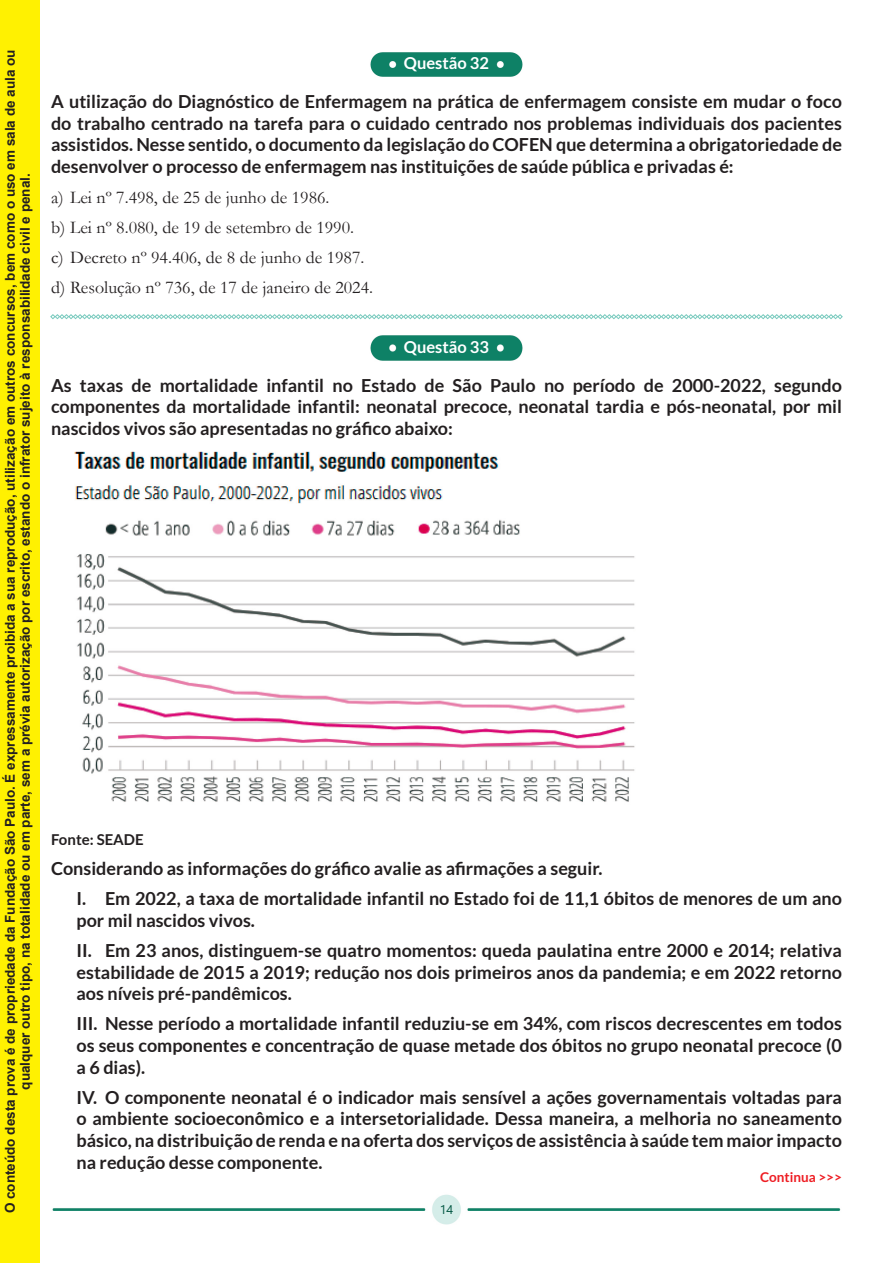
<style>
.page{position:relative;width:893px;height:1263px;background:#fff}
.page>*{position:absolute;margin:0;border:0;box-sizing:border-box;transform-origin:0 0}
.Alternativas{font:700 18px/21.6px "Lato";color:#231f20;text-align:justify}
.Alternativas-2{font:18px "Garamond";color:#231f20}
.t1{font:700 16.5px "Lato";color:#fff}
.Alternativas-3{font:700 15px "Lato";color:#231f20}
.t2{font:700 13.5px/15px "Arial";color:#231f20;text-align:center}
.Alternativas-4{font:700 13.5px "Lato";color:#ee1d23}
.t3{font:12.6px "Segoe UI";color:#035743}
</style>
<div class="page">
<img style="left:52px;top:1194px;width:789px;height:31px">
<img style="left:74px;top:451px;width:561px;height:351px">
<img style="left:370px;top:52px;width:153px;height:25px">
<img style="left:370px;top:335px;width:153px;height:26px">
<svg style="left:50px;top:314px;width:793px;height:5px"></svg>
<div style="left:0;top:0;width:40px;height:1263px;background:#fff101"></div>
<p class="t2" style="left:3px;top:1213px;width:1165px;rotate:-90deg">O conteúdo desta prova é de propriedade da Fundação São Paulo. É expressamente proibida a sua reprodução, utilização em outros concursos, bem como o uso em sala de aula ou qualquer outro tipo, na totalidade ou em parte, sem a prévia autorização por escrito, estando o infrator sujeito à responsabilidade civil e penal.</p>
<p class="t1" style="left:404px;top:54px;width:87px">Questão 32</p>
<p class="Alternativas" style="left:51px;top:90px;width:792px">A utilização do Diagnóstico de Enfermagem na prática de enfermagem consiste em mudar o foco do trabalho centrado na tarefa para o cuidado centrado nos problemas individuais dos pacientes assistidos. Nesse sentido, o documento da legislação do COFEN que determina a obrigatoriedade de desenvolver o processo de enfermagem nas instituições de saúde pública e privadas é:</p>
<p class="Alternativas-2" style="left:51px;top:185px;width:280px">a) Lei nº 7.498, de 25 de junho de 1986.</p>
<p class="Alternativas-2" style="left:51px;top:215px;width:305px">b) Lei nº 8.080, de 19 de setembro de 1990.</p>
<p class="Alternativas-2" style="left:51px;top:245px;width:315px">c) Decreto nº 94.406, de 8 de junho de 1987.</p>
<p class="Alternativas-2" style="left:51px;top:275px;width:324px">d) Resolução nº 736, de 17 de janeiro de 2024.</p>
<p class="t1" style="left:404px;top:337px;width:87px">Questão 33</p>
<p class="Alternativas" style="left:51px;top:374px;width:792px">As taxas de mortalidade infantil no Estado de São Paulo no período de 2000-2022, segundo componentes da mortalidade infantil: neonatal precoce, neonatal tardia e pós-neonatal, por mil nascidos vivos são apresentadas no gráfico abaixo:</p>
<p class="Alternativas-3" style="left:51px;top:831px;width:94px">Fonte: SEADE</p>
<p class="Alternativas" style="left:51px;top:858px;width:553px">Considerando as informações do gráfico avalie as afirmações a seguir.</p>
<p class="Alternativas" style="left:77px;top:888px;width:767px">I. Em 2022, a taxa de mortalidade infantil no Estado foi de 11,1 óbitos de menores de um ano por mil nascidos vivos.</p>
<p class="Alternativas" style="left:77px;top:939px;width:767px">II. Em 23 anos, distinguem-se quatro momentos: queda paulatina entre 2000 e 2014; relativa estabilidade de 2015 a 2019; redução nos dois primeiros anos da pandemia; e em 2022 retorno aos níveis pré-pandêmicos.</p>
<p class="Alternativas" style="left:77px;top:1013px;width:767px">III. Nesse período a mortalidade infantil reduziu-se em 34%, com riscos decrescentes em todos os seus componentes e concentração de quase metade dos óbitos no grupo neonatal precoce (0 a 6 dias).</p>
<p class="Alternativas" style="left:77px;top:1086px;width:767px">IV. O componente neonatal é o indicador mais sensível a ações governamentais voltadas para o ambiente socioeconômico e a intersetorialidade. Dessa maneira, a melhoria no saneamento básico, na distribuição de renda e na oferta dos serviços de assistência à saúde tem maior impacto na redução desse componente.</p>
<p class="Alternativas-4" style="left:760px;top:1169px;width:83px">Continua &gt;&gt;&gt;</p>
<p class="t3" style="left:440px;top:1198px;width:15px">14</p>
</div>
